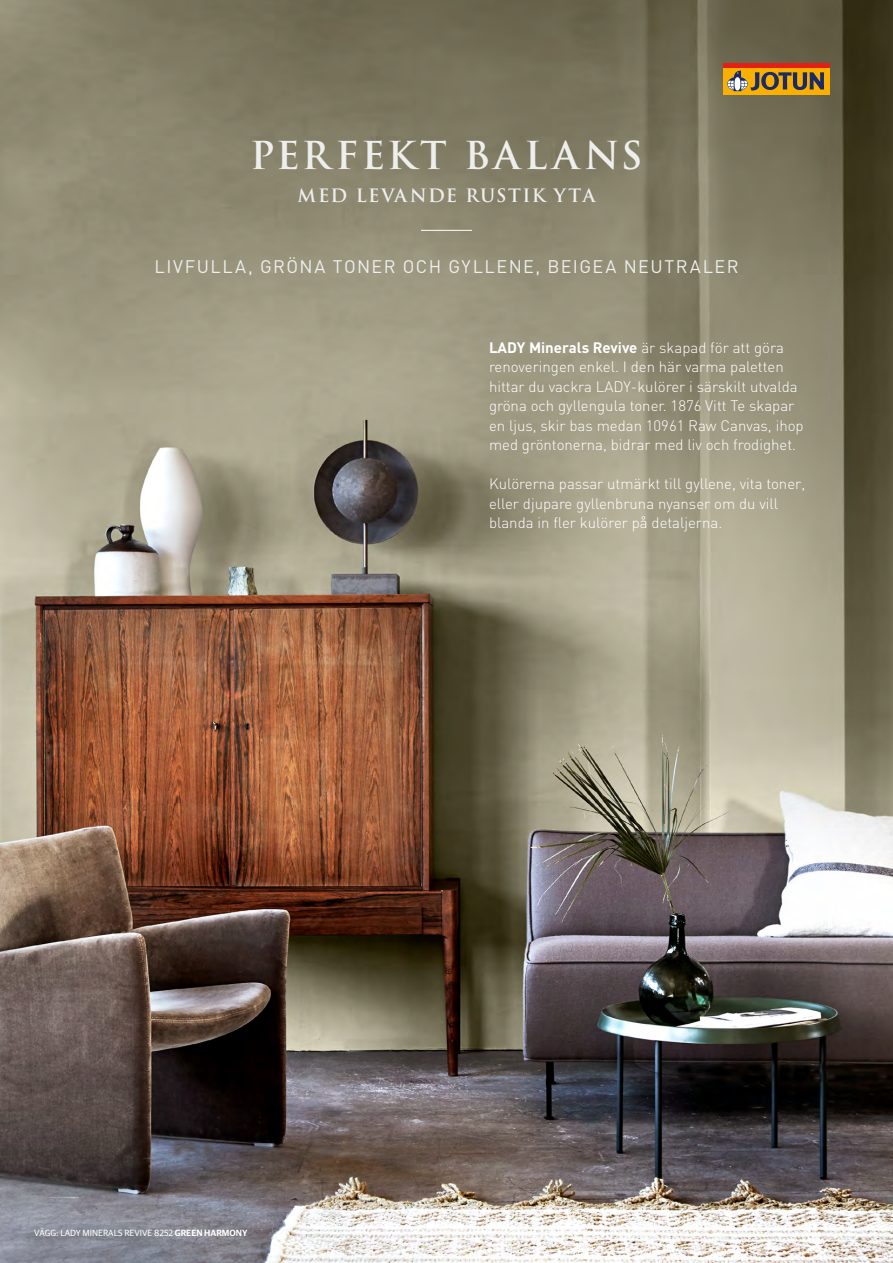
<style>
.page{position:relative;width:893px;height:1263px;background:#fff}
.page>*{position:absolute;margin:0;border:0;box-sizing:border-box;transform-origin:0 0}
.t1{font:700 37.5px "Trajan Pro";letter-spacing:.08em;color:#eeefed}
.t2{font:18px "DIN";letter-spacing:.08em;color:#eeefed}
.t3{font:700 18px "Trajan Pro";letter-spacing:.075em;color:#eeefed}
.t4{font:300 15px/19.5px "DIN";color:#fff}
._2018_fargehenvisnin{font:9px "Guardian Sans";color:#fff}
.s1{font-weight:700}
.s2{font-weight:600}
</style>
<div class="page">
<img style="left:0;top:0;width:893px;height:1263px">
<hr style="left:421px;top:230px;width:51px;height:1px;background:#fff">
<div style="left:723px;top:68px;width:106px;height:27px;background:#f9b000"></div>
<hr style="left:723px;top:64px;width:106px;height:4px;background:#e41f13">
<svg style="left:727px;top:71px;width:97px;height:20px"></svg>
<img style="left:557px;top:1011px;width:207px;height:78px">
<p class="t1" style="left:250px;top:132px;width:394px">PERFEKT BALANS</p>
<p class="t3" style="left:298px;top:184px;width:299px">MED LEVANDE RUSTIK YTA</p>
<p class="t2" style="left:154px;top:255px;width:586px">LIVFULLA, GRÖNA TONER OCH GYLLENE, BEIGEA NEUTRALER</p>
<p class="t4" style="left:489px;top:337px;width:316px"><span class="s1">LADY Minerals Revive</span> är skapad för att göra renoveringen enkel. I den här varma paletten hittar du vackra LADY-kulörer i särskilt utvalda gröna och gyllengula toner. 1876 Vitt Te skapar en ljus, skir bas medan 10961 Raw Canvas, ihop med gröntonerna, bidrar med liv och frodighet.</p>
<p class="t4" style="left:489px;top:474px;width:318px">Kulörerna passar utmärkt till gyllene, vita toner, eller djupare gyllenbruna nyanser om du vill blanda in fler kulörer på detaljerna.</p>
<p class="_2018_fargehenvisnin" style="left:34px;top:1228px;width:215px">VÄGG: LADY MINERALS REVIVE 8252 <span class="s2">GREEN HARMONY</span></p>
</div>
